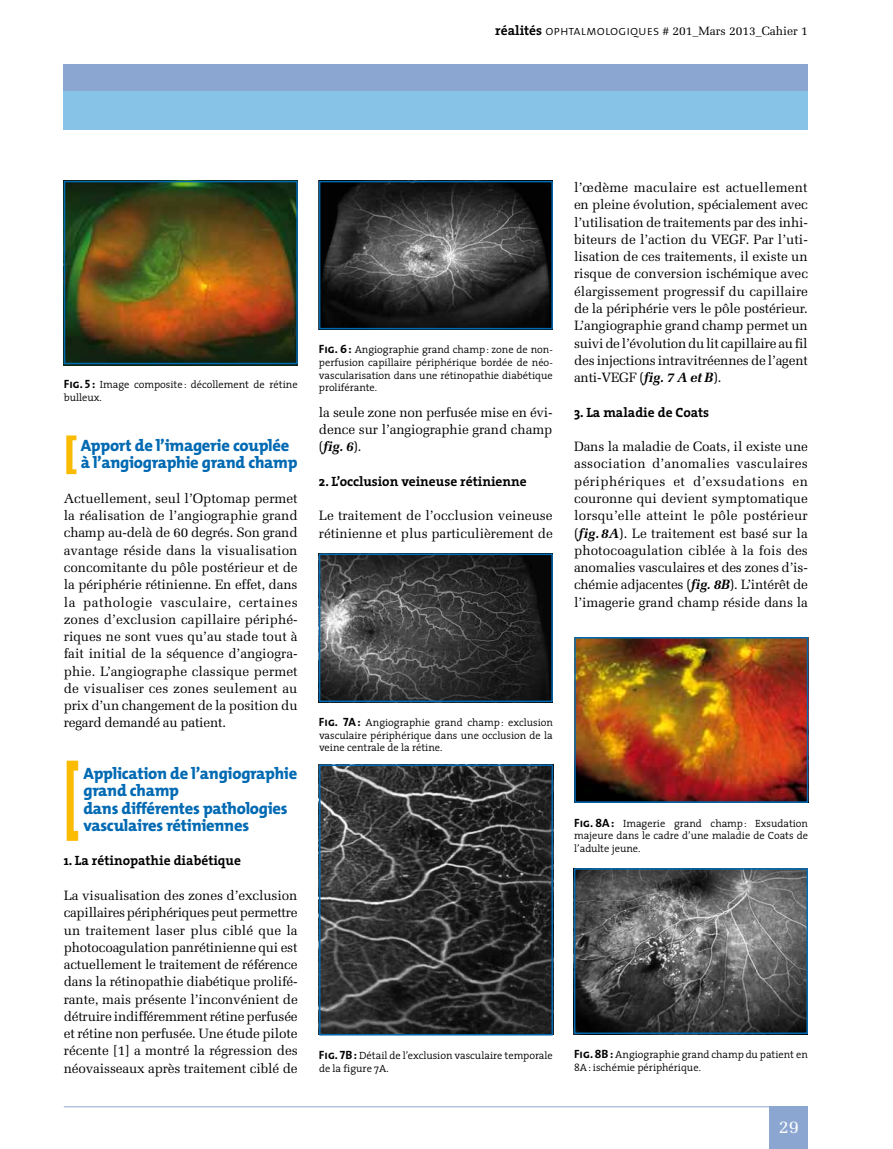
<style>
.page{position:relative;width:893px;height:1149px;background:#fff}
.page>*{position:absolute;margin:0;border:0;box-sizing:border-box;transform-origin:0 0}
.t1{font:800 81px "The Mix";color:#fabb00;scale:.6 1}
.t2{font:800 39px "The Mix";color:#fabb00;scale:1.1 1}
.t3{font:18px "Melior";color:#fff}
.t4{font:800 16.5px/17.2px "The Mix";letter-spacing:-.015em;color:#006ab3}
.t5{font:13.5px/17.2px "Melior";letter-spacing:-.01em;color:#000;text-align:justify}
.t6{font:700 13.5px "The Serif";color:#000}
.t7{font:12px "Melior";color:#000}
.t8{font:300 10.5px/12.8px "The Serif";color:#000;text-align:justify}
.s1{font-family:"The Serif";font-weight:700;font-size:13.5px}
.s2{font-family:"The Sans Light Caps";font-size:13.5px}
.s3{font-family:"The Sans Bold Caps";font-weight:400;font-size:12px}
.s4{font-weight:700;font-style:italic}
</style>
<div class="page">
<div style="left:64px;top:64px;width:744px;height:27px;background:#8ca6d2"></div>
<div style="left:64px;top:91px;width:744px;height:39px;background:#87c3e7"></div>
<div style="left:770px;top:1106px;width:38px;height:42px;background:#8ca6d2"></div>
<hr style="left:64px;top:1106px;width:744px;height:1px;background:#8ca6d2">
<img style="left:322px;top:184px;width:228px;height:142px">
<div style="left:319px;top:181px;width:234px;height:148px;border:2px solid #006ab3"></div>
<img style="left:322px;top:556px;width:228px;height:143px">
<div style="left:319px;top:553px;width:234px;height:149px;border:2px solid #006ab3"></div>
<img style="left:322px;top:767px;width:228px;height:265px">
<div style="left:319px;top:764px;width:234px;height:271px;border:2px solid #006ab3"></div>
<img style="left:577px;top:639px;width:228px;height:160px">
<div style="left:574px;top:636px;width:234px;height:166px;border:2px solid #006ab3"></div>
<img style="left:577px;top:870px;width:228px;height:160px">
<div style="left:574px;top:867px;width:234px;height:166px;border:2px solid #006ab3"></div>
<img style="left:64px;top:184px;width:234px;height:181px">
<div style="left:64px;top:181px;width:234px;height:183px;border:2px solid #006ab3"></div>
<p class="t7" style="left:495px;top:24px;width:314px"><span class="s1">réalités</span> <span class="s2">ophtalmologiques</span> # 201_Mars 2013_Cahier 1</p>
<p class="t8" style="left:64px;top:377px;width:235px"><span class="s3">Fig. 5 :</span> Image composite: décollement de rétine bulleux.</p>
<h2 class="t2" style="left:64px;top:420px;width:14px">[</h2>
<p class="t4" style="left:81px;top:436px;width:218px">Apport de l’imagerie couplée à l’angiographie grand champ</p>
<p class="t5" style="left:64px;top:489px;width:235px">Actuellement, seul l’Optomap permet la réalisation de l’angiographie grand champ au-delà de 60 degrés. Son grand avantage réside dans la visualisation concomitante du pôle postérieur et de la périphérie rétinienne. En effet, dans la pathologie vasculaire, certaines zones d’exclusion capillaire périphé&shy;riques ne sont vues qu’au stade tout à fait initial de la séquence d’angiogra&shy;phie. L’angiographe classique permet de visualiser ces zones seulement au prix d’un changement de la position du regard demandé au patient.</p>
<h1 class="t1" style="left:64px;top:728px;width:28px">[</h1>
<p class="t4" style="left:83px;top:764px;width:215px">Application de l’angiographie grand champ<br>dans différentes pathologies vasculaires rétiniennes</p>
<p class="t6" style="left:64px;top:849px;width:179px">1. La rétinopathie diabétique</p>
<p class="t5" style="left:64px;top:886px;width:236px">La visualisation des zones d’exclusion capillaires périphériques peut permettre un traitement laser plus ciblé que la photocoagulation panrétinienne qui est actuellement le traitement de référence dans la rétinopathie diabétique prolifé&shy;rante, mais présente l’inconvénient de détruire indifféremment rétine perfusée et rétine non perfusée. Une étude pilote récente [1] a montré la régression des néovaisseaux après traitement ciblé de</p>
<p class="t8" style="left:319px;top:343px;width:235px"><span class="s3">Fig. 6:</span> Angiographie grand champ: zone de non&shy;perfusion capillaire périphérique bordée de néo&shy;vascularisation dans une rétinopathie diabétique proliférante.</p>
<p class="t5" style="left:319px;top:403px;width:235px">la seule zone non perfusée mise en évi&shy;dence sur l’angiographie grand champ (<span class="s4">fig. 6</span>).</p>
<p class="t6" style="left:319px;top:469px;width:209px">2. L’occlusion veineuse rétinienne</p>
<p class="t5" style="left:319px;top:507px;width:235px">Le traitement de l’occlusion veineuse rétinienne et plus particulièrement de</p>
<p class="t5" style="left:574px;top:179px;width:235px">l’œdème maculaire est actuellement en pleine évolution, spécialement avec l’utilisation de traitements par des inhi&shy;biteurs de l’action du VEGF. Par l’uti&shy;lisation de ces traitements, il existe un risque de conversion ischémique avec élargissement progressif du capillaire de la périphérie vers le pôle postérieur.<br>L’angiographie grand champ permet un suivi de l’évolution du lit capillaire au fil des injections intravitréennes de l’agent anti-VEGF (<span class="s4">fig. 7 A et B</span>).</p>
<p class="t6" style="left:574px;top:400px;width:137px">3. La maladie de Coats</p>
<p class="t5" style="left:574px;top:438px;width:235px">Dans la maladie de Coats, il existe une association d’anomalies vasculaires périphériques et d’exsudations en couronne qui devient symptomatique lorsqu’elle atteint le pôle postérieur (<span class="s4">fig.8A</span>). Le traitement est basé sur la photocoagulation ciblée à la fois des anomalies vasculaires et des zones d’is&shy;chémie adjacentes (<span class="s4">fig. 8B</span>). L’intérêt de l’imagerie grand champ réside dans la</p>
<p class="t8" style="left:319px;top:715px;width:235px"><span class="s3">Fig. 7A:</span> Angiographie grand champ: exclusion vasculaire périphérique dans une occlusion de la veine centrale de la rétine.</p>
<p class="t8" style="left:574px;top:816px;width:235px"><span class="s3">Fig. 8A:</span> Imagerie grand champ: Exsudation majeure dans le cadre d’une maladie de Coats de l’adulte jeune.</p>
<p class="t8" style="left:319px;top:1048px;width:235px"><span class="s3">Fig. 7B:</span> Détail de l’exclusion vasculaire temporale de la figure 7A.</p>
<p class="t8" style="left:574px;top:1047px;width:235px"><span class="s3">Fig. 8B:</span> Angiographie grand champ du patient en<br>8A: ischémie périphérique.</p>
<h3 class="t3" style="left:779px;top:1115px;width:22px">29</h3>
</div>
